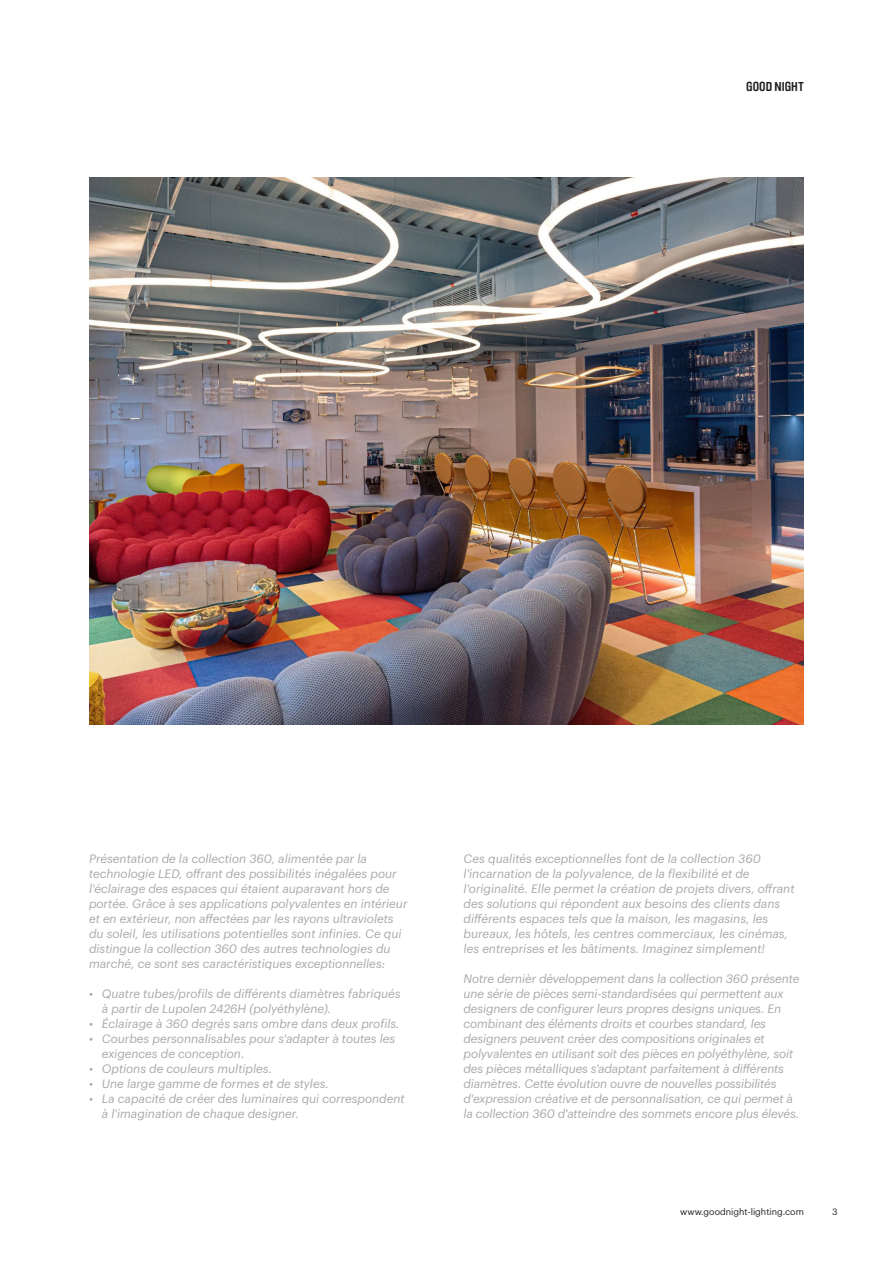
<style>
.page{position:relative;width:893px;height:1263px;background:#fff}
.page>*{position:absolute;margin:0;border:0;box-sizing:border-box;transform-origin:0 0}
.t1{font:700 12.9px "Brauer Neue Std";color:#231f20}
.t2{font:italic 12px/15px "Graphik";color:#a8a9ad}
.t3{font:9px "Graphik";color:#231f20}
</style>
<div class="page">
<img style="left:89px;top:177px;width:715px;height:547px">
<p class="t1" style="left:746px;top:79px;width:59px">GOOD NIGHT</p>
<p class="t2" style="left:89px;top:850px;width:320px">Présentation de la collection 360, alimentée par la technologie LED, offrant des possibilités inégalées pour l'éclairage des espaces qui étaient auparavant hors de portée. Grâce à ses applications polyvalentes en intérieur et en extérieur, non affectées par les rayons ultraviolets du soleil, les utilisations potentielles sont infinies. Ce qui distingue la collection 360 des autres technologies du marché, ce sont ses caractéristiques exceptionnelles:</p>
<p class="t2" style="left:102px;top:985px;width:300px;text-indent:-13px">• Quatre tubes/profils de différents diamètres fabriqués à partir de Lupolen 2426H (polyéthylène).</p>
<p class="t2" style="left:89px;top:1015px;width:312px">• Éclairage à 360 degrés sans ombre dans deux profils.</p>
<p class="t2" style="left:102px;top:1030px;width:295px;text-indent:-13px">• Courbes personnalisables pour s'adapter à toutes les exigences de conception.</p>
<p class="t2" style="left:89px;top:1060px;width:184px">• Options de couleurs multiples.</p>
<p class="t2" style="left:89px;top:1075px;width:241px">• Une large gamme de formes et de styles.</p>
<p class="t2" style="left:102px;top:1090px;width:304px;text-indent:-13px">• La capacité de créer des luminaires qui correspondent à l'imagination de chaque designer.</p>
<p class="t2" style="left:464px;top:850px;width:332px">Ces qualités exceptionnelles font de la collection 360 l'incarnation de la polyvalence, de la flexibilité et de l'originalité. Elle permet la création de projets divers, offrant des solutions qui répondent aux besoins des clients dans différents espaces tels que la maison, les magasins, les bureaux, les hôtels, les centres commerciaux, les cinémas, les entreprises et les bâtiments. Imaginez simplement!</p>
<p class="t2" style="left:464px;top:970px;width:337px">Notre dernièr développement dans la collection 360 présente une série de pièces semi-standardisées qui permettent aux designers de configurer leurs propres designs uniques. En combinant des éléments droits et courbes standard, les designers peuvent créer des compositions originales et polyvalentes en utilisant soit des pièces en polyéthylène, soit des pièces métalliques s'adaptant parfaitement à différents diamètres. Cette évolution ouvre de nouvelles possibilités d'expression créative et de personnalisation, ce qui permet à la collection 360 d'atteindre des sommets encore plus élevés.</p>
<p class="t3" style="left:680px;top:1205px;width:125px">www.goodnight-lighting.com</p>
<p class="t3" style="left:832px;top:1205px;width:7px">3</p>
</div>
